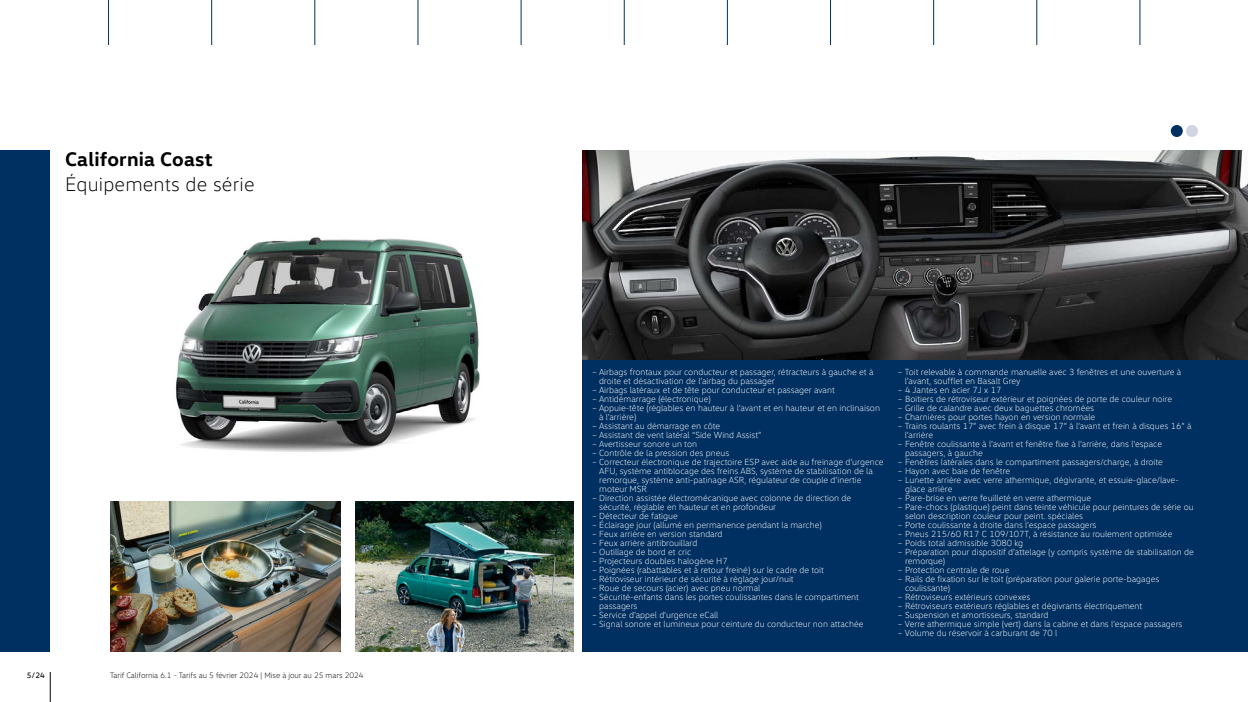
<style>
.page{position:relative;width:1248px;height:702px;background:#fff}
.page>*{position:absolute;margin:0;border:0;box-sizing:border-box;transform-origin:0 0}
.t1{font:300 20px "VW Head";letter-spacing:.01em;color:#000}
.t2{font:700 20px "VW Head";letter-spacing:.01em;color:#000}
.t3{font:300 9px/9px "VW Head";color:#fff}
.t4{font:300 8px "VW Head";color:#000}
.t5{font:8px "VW Head";color:#000}
</style>
<div class="page">
<hr style="left:50px;top:672px;width:1px;height:30px;background:#000">
<div style="left:0;top:150px;width:50px;height:502px;background:#003061"></div>
<div style="left:583px;top:150px;width:665px;height:502px;background:#003061"></div>
<div style="left:1171px;top:125px;width:12px;height:12px;background:#003061;border-radius:50%"></div>
<div style="left:1186px;top:125px;width:12px;height:12px;background:#d1d5e3;border-radius:50%"></div>
<hr style="left:108px;top:0;width:1px;height:45px;background:#003061">
<hr style="left:211px;top:0;width:1px;height:45px;background:#003061">
<hr style="left:315px;top:0;width:1px;height:45px;background:#003061">
<hr style="left:418px;top:0;width:1px;height:45px;background:#003061">
<hr style="left:521px;top:0;width:1px;height:45px;background:#003061">
<hr style="left:624px;top:0;width:1px;height:45px;background:#003061">
<hr style="left:727px;top:0;width:1px;height:45px;background:#003061">
<hr style="left:933px;top:0;width:1px;height:45px;background:#003061">
<hr style="left:830px;top:0;width:1px;height:45px;background:#003061">
<hr style="left:1037px;top:0;width:1px;height:45px;background:#003061">
<hr style="left:1140px;top:0;width:1px;height:45px;background:#003061">
<img style="left:176px;top:237px;width:304px;height:215px">
<img style="left:355px;top:501px;width:219px;height:151px">
<img style="left:110px;top:501px;width:230px;height:151px">
<img style="left:583px;top:150px;width:665px;height:210px">
<h1 class="t2" style="left:65px;top:146px;width:149px">California Coast</h1>
<h1 class="t1" style="left:65px;top:172px;width:191px">Équipements de série</h1>
<p class="t5" style="left:27px;top:671px;width:20px">5/24</p>
<p class="t4" style="left:110px;top:671px;width:255px">Tarif California 6.1 - Tarifs au 5 février 2024 | Mise à jour au 25 mars 2024</p>
<p class="t3" style="left:599px;top:367px;width:276px;text-indent:-7px">– Airbags frontaux pour conducteur et passager, rétracteurs à gauche et à droite et désactivation de l’airbag du passager</p>
<p class="t3" style="left:592px;top:385px;width:244px">– Airbags latéraux et de tête pour conducteur et passager avant</p>
<p class="t3" style="left:592px;top:394px;width:120px">– Antidémarrage (électronique)</p>
<p class="t3" style="left:599px;top:403px;width:282px;text-indent:-7px">– Appuie-tête (réglables en hauteur à l’avant et en hauteur et en inclinaison à l’arrière)</p>
<p class="t3" style="left:592px;top:421px;width:130px">– Assistant au démarrage en côte</p>
<p class="t3" style="left:592px;top:430px;width:171px">– Assistant de vent latéral “Side Wind Assist”</p>
<p class="t3" style="left:592px;top:439px;width:107px">– Avertisseur sonore un ton</p>
<p class="t3" style="left:592px;top:448px;width:139px">– Contrôle de la pression des pneus</p>
<p class="t3" style="left:599px;top:457px;width:286px;text-indent:-7px">– Correcteur électronique de trajectoire ESP avec aide au freinage d’urgence AFU, système antiblocage des freins ABS, système de stabilisation de la remorque, système anti-patinage ASR, régulateur de couple d’inertie moteur MSR</p>
<p class="t3" style="left:599px;top:493px;width:254px;text-indent:-7px">– Direction assistée électromécanique avec colonne de direction de sécurité, réglable en hauteur et en profondeur</p>
<p class="t3" style="left:592px;top:511px;width:87px">– Détecteur de fatigue</p>
<p class="t3" style="left:592px;top:520px;width:231px">– Éclairage jour (allumé en permanence pendant la marche)</p>
<p class="t3" style="left:592px;top:529px;width:132px">– Feux arrière en version standard</p>
<p class="t3" style="left:592px;top:538px;width:107px">– Feux arrière antibrouillard</p>
<p class="t3" style="left:592px;top:547px;width:101px">– Outillage de bord et cric</p>
<p class="t3" style="left:592px;top:556px;width:137px">– Projecteurs doubles halogène H7</p>
<p class="t3" style="left:592px;top:565px;width:233px">– Poignées (rabattables et à retour freiné) sur le cadre de toit</p>
<p class="t3" style="left:592px;top:574px;width:203px">– Rétroviseur intérieur de sécurité à réglage jour/nuit</p>
<p class="t3" style="left:592px;top:583px;width:170px">– Roue de secours (acier) avec pneu normal</p>
<p class="t3" style="left:599px;top:592px;width:261px;text-indent:-7px">– Sécurité-enfants dans les portes coulissantes dans le compartiment passagers</p>
<p class="t3" style="left:592px;top:610px;width:128px">– Service d’appel d’urgence eCall</p>
<p class="t3" style="left:592px;top:619px;width:273px">– Signal sonore et lumineux pour ceinture du conducteur non attachée</p>
<p class="t3" style="left:905px;top:367px;width:278px;text-indent:-7px">– Toit relevable à commande manuelle avec 3 fenêtres et une ouverture à l’avant, soufflet en Basalt Grey</p>
<p class="t3" style="left:898px;top:385px;width:105px">– 4 Jantes en acier 7J x 17</p>
<p class="t3" style="left:898px;top:394px;width:276px">– Boitiers de rétroviseur extérieur et poignées de porte de couleur noire</p>
<p class="t3" style="left:898px;top:403px;width:198px">– Grille de calandre avec deux baguettes chromées</p>
<p class="t3" style="left:898px;top:412px;width:199px">– Charnières pour portes hayon en version normale</p>
<p class="t3" style="left:905px;top:421px;width:288px;text-indent:-7px">– Trains roulants 17” avec frein à disque 17” à l’avant et frein à disques 16” à l’arrière</p>
<p class="t3" style="left:905px;top:439px;width:259px;text-indent:-7px">– Fenêtre coulissante à l’avant et fenêtre fixe à l’arrière, dans l’espace passagers, à gauche</p>
<p class="t3" style="left:898px;top:457px;width:267px">– Fenêtres latérales dans le compartiment passagers/charge, à droite</p>
<p class="t3" style="left:898px;top:466px;width:114px">– Hayon avec baie de fenêtre</p>
<p class="t3" style="left:905px;top:475px;width:275px;text-indent:-7px">– Lunette arrière avec verre athermique, dégivrante, et essuie-glace/lave&shy;glace arrière</p>
<p class="t3" style="left:898px;top:493px;width:195px">– Pare-brise en verre feuilleté en verre athermique</p>
<p class="t3" style="left:905px;top:502px;width:290px;text-indent:-7px">– Pare-chocs (plastique) peint dans teinte véhicule pour peintures de série ou selon description couleur pour peint. spéciales</p>
<p class="t3" style="left:898px;top:520px;width:200px">– Porte coulissante à droite dans l’espace passagers</p>
<p class="t3" style="left:898px;top:529px;width:276px">– Pneus 215/60 R17 C 109/107T, à résistance au roulement optimisée</p>
<p class="t3" style="left:898px;top:538px;width:127px">– Poids total admissible 3080 kg</p>
<p class="t3" style="left:905px;top:547px;width:290px;text-indent:-7px">– Préparation pour dispositif d’attelage (y compris système de stabilisation de remorque)</p>
<p class="t3" style="left:898px;top:565px;width:113px">– Protection centrale de roue</p>
<p class="t3" style="left:905px;top:574px;width:256px;text-indent:-7px">– Rails de fixation sur le toit (préparation pour galerie porte-bagages coulissante)</p>
<p class="t3" style="left:898px;top:592px;width:134px">– Rétroviseurs extérieurs convexes</p>
<p class="t3" style="left:898px;top:601px;width:246px">– Rétroviseurs extérieurs réglables et dégivrants électriquement</p>
<p class="t3" style="left:898px;top:610px;width:152px">– Suspension et amortisseurs, standard</p>
<p class="t3" style="left:898px;top:619px;width:286px">– Verre athermique simple (vert) dans la cabine et dans l’espace passagers</p>
<p class="t3" style="left:898px;top:628px;width:161px">– Volume du réservoir à carburant de 70 l</p>
</div>
